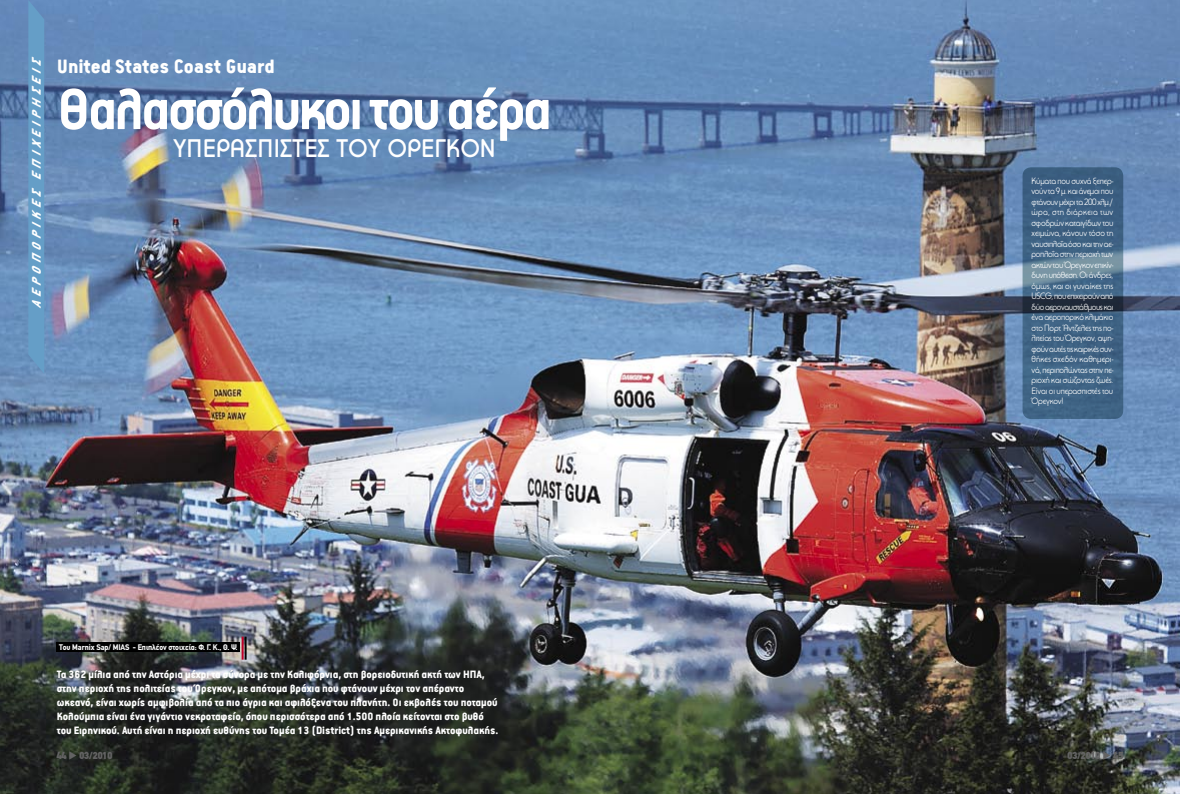
<style>
.page{position:relative;width:1180px;height:794px;background:#fff}
.page>*{position:absolute;margin:0;border:0;box-sizing:border-box;transform-origin:0 0}
.t1{font:700 65px "PF Premier Text";letter-spacing:-.04em;color:#fff;scale:.95 1}
.t2{font:500 25px "PF Universal";letter-spacing:.01em;color:#fff;scale:.95 1}
.t3{font:900 22px "PF Premier Text";letter-spacing:-.005em;color:#fff;scale:.95 1}
.t4{font:italic 900 14px "PF Premier Text";color:#fff;scale:.95 1}
.t5{font:900 12px/14px "PF Premier Text";letter-spacing:-.005em;color:#fff;scale:.95 1}
.t6{font:900 10px "CF Din";letter-spacing:-.005em;color:#636363}
.t7{font:9px/10.5px "PF Universal";letter-spacing:-.015em;color:#fff;text-align:justify;scale:.94 1}
.t8{font:700 8px "CF Din";letter-spacing:-.005em;color:#fff;scale:.95 1}
</style>
<div class="page">
<img style="left:0;top:0;width:1179px;height:794px">
<svg style="left:1022px;top:167px;width:101px;height:252px;background:#406281"></svg>
<div style="left:57px;top:642px;width:183px;height:9px;background:#000"></div>
<hr style="left:241px;top:636px;width:2px;height:23px;background:#be0027">
<hr style="left:244px;top:636px;width:2px;height:23px;background:#000">
<svg style="left:28px;top:0;width:16px;height:374px;background:#659cc6"></svg>
<h3 class="t4" style="left:29px;top:308px;width:267px;rotate:-90deg">ΑΕΡΟΠΟΡΙΚΕΣ ΕΠΙΧΕΙΡΗΣΕΙΣ</h3>
<h3 class="t3" style="left:57px;top:55px;width:231px">United States Coast Guard</h3>
<h1 class="t1" style="left:57px;top:76px;width:522px">Θαλασσόλυκοι του αέρα</h1>
<h2 class="t2" style="left:173px;top:134px;width:341px">ΥΠΕΡΑΣΠΙΣΤΕΣ ΤΟΥ OΡΕΓΚΟΝ</h2>
<p class="t7" style="left:1031px;top:175px;width:89px">Κύµατα που συχνά ξεπερ&shy;νούν τα 9 µ. και άνεµοι που φτάνουν µέχρι τα 200 χλµ./ ώρα, στη διάρκεια των σφοδρών καταιγίδων του χειµώνα, κάνουν τόσο τη ναυσιπλοΐα όσο και την αε&shy;ροπλοΐα στην περιοχή των ακτών του Όρεγκονεπικίν&shy;δυνη υπόθεση. Οι άνδρες, όµως, και οι γυναίκες της USCG, που επιχειρούν από δύο αεροναυστάθµους και ένα αεροπορικό κλιµάκιο στο Πορτ Άντζελες της πο&shy;λιτείαςτου Όρεγκον, αψη&shy;φούν αυτές τις καιρικές συν&shy;θήκες σχεδόν καθηµερι&shy;νά, περιπολώντας στην πε&shy;ριοχή και σώζοντας ζωές.<br>Είναι οι υπερασπιστές του Όρεγκον!</p>
<p class="t8" style="left:59px;top:643px;width:189px">Του Marnix Sap/ MIAS - Επιπλέον στοιχεία: Φ. Γ. Κ., Θ. Ψ.</p>
<p class="t5" style="left:57px;top:667px;width:466px">Τα 362 µίλια από την Αστόρια µέχρι τα σύνορα µε την Καλιφόρνια, στη βορειοδυτική ακτή των ΗΠΑ, στην περιοχή της πολιτείας του Όρεγκον, µε απότοµα βράχια που φτάνουν µέχρι τον απέραντο ωκεανό, είναι χωρίς αµφιβολία από τα πιο άγρια και αφιλόξενα του πλανήτη. Οι εκβολές του ποταµού Κολούµπια είναι ένα γιγάντιο νεκροταφείο, όπου περισσότερα από 1.500 πλοία κείτονται στο βυθό του Ειρηνικού. Αυτή είναι η περιοχή ευθύνης του Τοµέα 13 (District) της Αµερικανικής Ακτοφυλακής.</p>
<p class="t6" style="left:57px;top:750px;width:57px">44 ◆ 03/2010</p>
<p class="t6" style="left:1067px;top:750px;width:57px">03/2010 ◆ 45</p>
</div>
